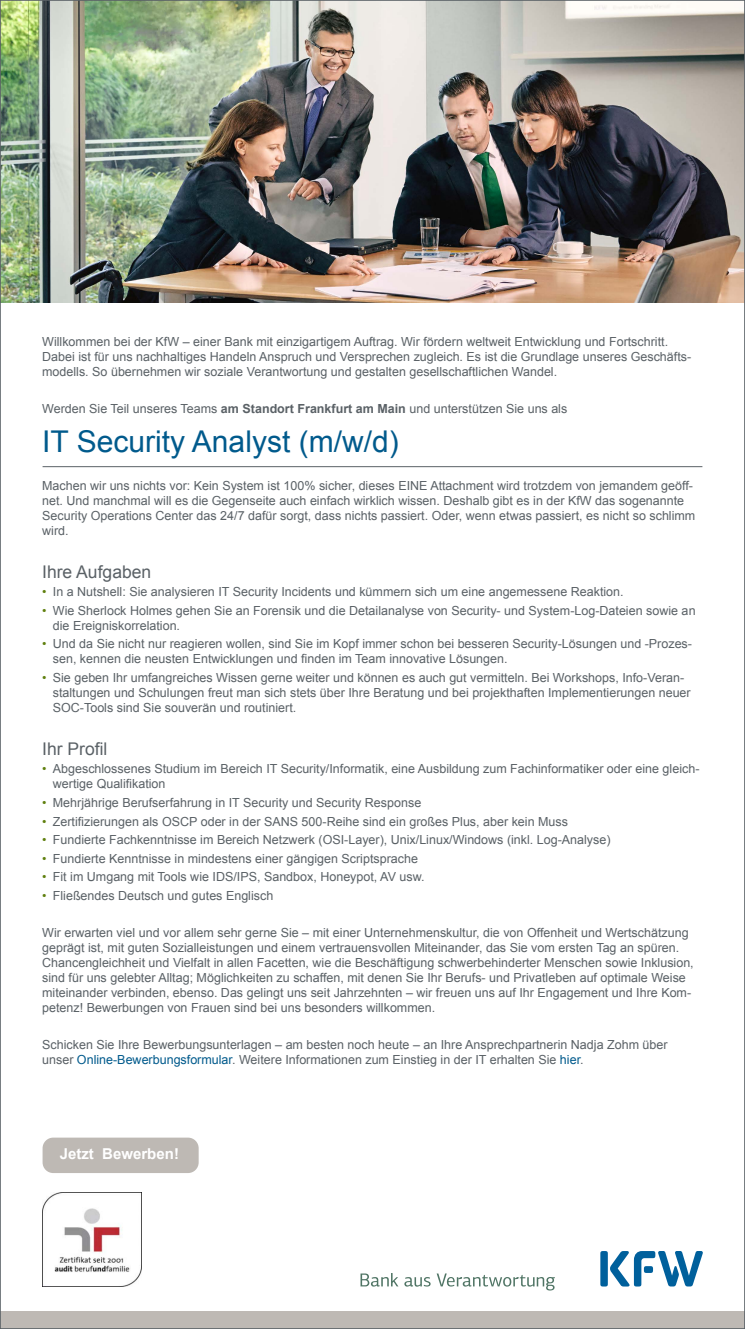
<style>
.page{position:relative;width:745px;height:1329px;background:#fff}
.page>*{position:absolute;margin:0;border:0;box-sizing:border-box;transform-origin:0 0}
.t1{font:30px "Arial";color:#005a8c}
.t2{font:17.5px "Arial";color:#5a6166}
.t3{font:700 15px "Arial";color:#fff}
.t4{font:12.5px/15px "Arial";color:#5a6166}
.s1{font-weight:700}
.s2{color:#60800f}
.s3{color:#005a8c}
</style>
<div class="page">
<img style="left:2px;top:2px;width:740px;height:300px">
<hr style="left:43px;top:466px;width:659px;height:1px;background:#5a6166">
<div style="left:43px;top:1137px;width:155px;height:36px;background:#beb9b4;border-radius:11px"></div>
<img style="left:43px;top:1193px;width:99px;height:93px">
<svg style="left:360px;top:1273px;width:38px;height:13px"></svg>
<svg style="left:404px;top:1277px;width:26px;height:9px"></svg>
<svg style="left:436px;top:1273px;width:118px;height:17px"></svg>
<div style="left:600px;top:1251px;width:7px;height:35px;background:#00609c;border-radius:3px"></div>
<svg style="left:610px;top:1251px;width:92px;height:35px"></svg>
<div style="left:0;top:1311px;width:744px;height:18px;background:#beb9b4"></div>
<p class="t4" style="left:42px;top:334px;width:650px">Willkommen bei der KfW – einer Bank mit einzigartigem Auftrag. Wir fördern weltweit Entwicklung und Fortschritt.<br>Dabei ist für uns nachhaltiges Handeln Anspruch und Versprechen zugleich. Es ist die Grundlage unseres Geschäfts&shy;modells. So übernehmen wir soziale Verantwortung und gestalten gesellschaftlichen Wandel.</p>
<p class="t4" style="left:42px;top:401px;width:526px">Werden Sie Teil unseres Teams <span class="s1">am Standort Frankfurt am Main</span> und unterstützen Sie uns als</p>
<h1 class="t1" style="left:42px;top:422px;width:358px">IT Security Analyst (m/w/d)</h1>
<p class="t4" style="left:42px;top:478px;width:654px">Machen wir uns nichts vor: Kein System ist 100% sicher, dieses EINE Attachment wird trotzdem von jemandem geöff&shy;net. Und manchmal will es die Gegenseite auch einfach wirklich wissen. Deshalb gibt es in der KfW das sogenannte Security Operations Center das 24/7 dafür sorgt, dass nichts passiert. Oder, wenn etwas passiert, es nicht so schlimm wird.</p>
<h2 class="t2" style="left:42px;top:560px;width:110px">Ihre Aufgaben</h2>
<p class="t4" style="left:42px;top:584px;width:582px"><span class="s2">•</span> In a Nutshell: Sie analysieren IT Security Incidents und kümmern sich um eine angemessene Reaktion.</p>
<p class="t4" style="left:53px;top:603px;width:643px;text-indent:-11px"><span class="s2">•</span> Wie Sherlock Holmes gehen Sie an Forensik und die Detailanalyse von Security- und System-Log-Dateien sowie an die Ereigniskorrelation.</p>
<p class="t4" style="left:53px;top:636px;width:640px;text-indent:-11px"><span class="s2">•</span> Und da Sie nicht nur reagieren wollen, sind Sie im Kopf immer schon bei besseren Security-Lösungen und -Prozes&shy;sen, kennen die neusten Entwicklungen und finden im Team innovative Lösungen.</p>
<p class="t4" style="left:53px;top:670px;width:639px;text-indent:-11px"><span class="s2">•</span> Sie geben Ihr umfangreiches Wissen gerne weiter und können es auch gut vermitteln. Bei Workshops, Info-Veran&shy;staltungen und Schulungen freut man sich stets über Ihre Beratung und bei projekthaften Implementierungen neuer<br>SOC-Tools sind Sie souverän und routiniert.</p>
<h2 class="t2" style="left:42px;top:737px;width:67px">Ihr Profil</h2>
<p class="t4" style="left:53px;top:762px;width:647px;text-indent:-11px"><span class="s2">•</span> Abgeschlossenes Studium im Bereich IT Security/Informatik, eine Ausbildung zum Fachinformatiker oder eine gleich&shy;wertige Qualifikation</p>
<p class="t4" style="left:42px;top:795px;width:380px"><span class="s2">•</span> Mehrjährige Berufserfahrung in IT Security und Security Response</p>
<p class="t4" style="left:42px;top:814px;width:527px"><span class="s2">•</span> Zertifizierungen als OSCP oder in der SANS 500-Reihe sind ein großes Plus, aber kein Muss</p>
<p class="t4" style="left:42px;top:832px;width:569px"><span class="s2">•</span> Fundierte Fachkenntnisse im Bereich Netzwerk (OSI-Layer), Unix/Linux/Windows (inkl. Log-Analyse)</p>
<p class="t4" style="left:42px;top:851px;width:377px"><span class="s2">•</span> Fundierte Kenntnisse in mindestens einer gängigen Scriptsprache</p>
<p class="t4" style="left:42px;top:869px;width:383px"><span class="s2">•</span> Fit im Umgang mit Tools wie IDS/IPS, Sandbox, Honeypot, AV usw.</p>
<p class="t4" style="left:42px;top:888px;width:232px"><span class="s2">•</span> Fließendes Deutsch und gutes Englisch</p>
<p class="t4" style="left:42px;top:925px;width:652px">Wir erwarten viel und vor allem sehr gerne Sie – mit einer Unternehmenskultur, die von Offenheit und Wertschätzung geprägt ist, mit guten Sozialleistungen und einem vertrauensvollen Miteinander, das Sie vom ersten Tag an spüren.<br>Chancengleichheit und Vielfalt in allen Facetten, wie die Beschäftigung schwerbehinderter Menschen sowie Inklusion, sind für uns gelebter Alltag; Möglichkeiten zu schaffen, mit denen Sie Ihr Berufs- und Privatleben auf optimale Weise miteinander verbinden, ebenso. Das gelingt uns seit Jahrzehnten – wir freuen uns auf Ihr Engagement und Ihre Kom&shy;petenz! Bewerbungen von Frauen sind bei uns besonders willkommen.</p>
<p class="t4" style="left:42px;top:1037px;width:626px">Schicken Sie Ihre Bewerbungsunterlagen – am besten noch heute – an Ihre Ansprechpartnerin Nadja Zohm über unser <span class="s3">Online-Bewerbungsformular</span>. Weitere Informationen zum Einstieg in der IT erhalten Sie <span class="s3">hier</span>.</p>
<p class="t3" style="left:60px;top:1144px;width:121px">Jetzt Bewerben!</p>
</div>
